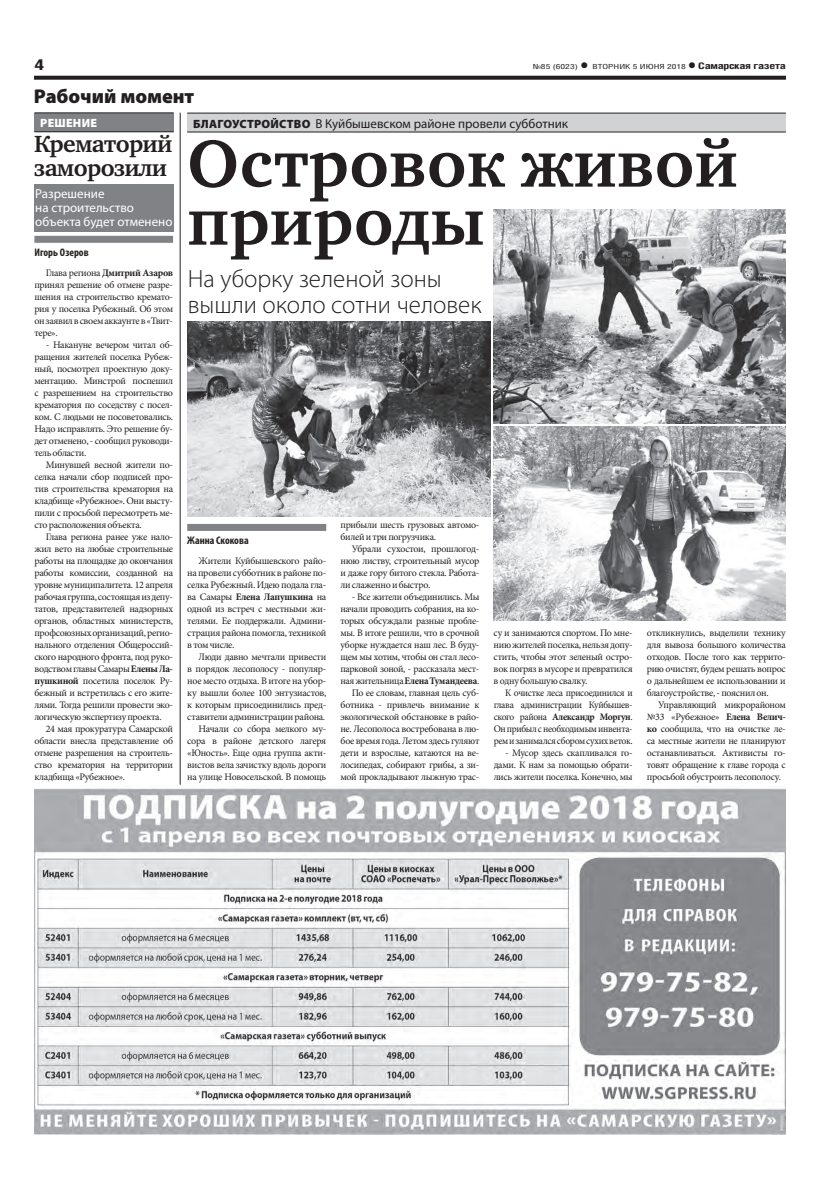
<style>
.page{position:relative;width:820px;height:1191px;background:#fff}
.page>*{position:absolute;margin:0;border:0;box-sizing:border-box;transform-origin:0 0}
.ЗАГОЛОВОК{font:700 68px/58px "Charter C";color:#231f20}
.ПОДЗАГОЛОВОК{font:300 25px/26px "Myriad Pro";color:#231f20}
.заголовок{font:700 24px/24px "Charter C";letter-spacing:-.03em;color:#231f20}
.КОЛОНТИТУЛ{font:900 20px "Myriad Pro";letter-spacing:-.005em;color:#231f20}
.t1{font:700 15px "Helios Cond";color:#231f20;scale:1.4 1}
.РУБРИКА{font:13px "Myriad Pro";color:#231f20}
.ПОДЗАГОЛОВОК-2{font:13px/14px "Myriad Pro";color:#fff}
.надзаголовок{font:900 12px "Myriad Pro";letter-spacing:.02em;color:#fff}
.АВТОР_чб__копия{font:700 condensed 11px "Myriad Pro";color:#231f20}
.ОСНОВНОЙ{font:10px/12px "Minion Pro";letter-spacing:-.03em;color:#231f20;text-align:justify}
.ОСНОВНОЙ-2{font:10px/12px "Minion Pro";letter-spacing:-.03em;color:#231f20;text-align:justify;scale:.96 1}
.t2{font:700 9px "Helios Cond";letter-spacing:-.02em;color:#231f20;scale:1.4 1}
.t3{font:7px "Helios Cond";color:#231f20;scale:1.4 1}
.s1{font-weight:700;font-size:16px}
.s2{font-size:16px}
.s3{font-weight:900;font-size:12px}
.s4{font-weight:700}
</style>
<div class="page">
<svg style="left:34px;top:76px;width:751px;height:4px;background:#322f2f"></svg>
<div style="left:34px;top:113px;width:139px;height:19px;background:#808285"></div>
<hr style="left:34px;top:113px;width:139px;height:1px;background:#231f20">
<hr style="left:34px;top:131px;width:139px;height:1px;background:#231f20">
<div style="left:34px;top:185px;width:139px;height:47px;background:#808285"></div>
<div style="left:187px;top:113px;width:598px;height:19px;background:#d1d2d4"></div>
<hr style="left:187px;top:113px;width:598px;height:1px;background:#231f20">
<hr style="left:187px;top:132px;width:598px;height:1px;background:#231f20">
<div style="left:34px;top:236px;width:139px;height:7px;background:#808285"></div>
<div style="left:187px;top:524px;width:139px;height:7px;background:#808285"></div>
<img style="left:493px;top:209px;width:292px;height:215px">
<img style="left:34px;top:786px;width:751px;height:349px">
<hr style="left:180px;top:113px;width:1px;height:671px;background:#231f20">
<img style="left:188px;top:322px;width:302px;height:194px">
<img style="left:493px;top:426px;width:292px;height:195px">
<p class="t1" style="left:34px;top:55px;width:9px">4</p>
<p class="t3" style="left:532px;top:63px;width:111px">№85 (6023) <span class="s1">•</span> ВТОРНИК 5 ИЮНЯ 2018</p>
<p class="t2" style="left:687px;top:61px;width:72px"><span class="s2">•</span> Самарская газета</p>
<p class="КОЛОНТИТУЛ" style="left:34px;top:84px;width:162px">Рабочий момент</p>
<p class="надзаголовок" style="left:40px;top:116px;width:58px">РЕШЕНИЕ</p>
<p class="заголовок" style="left:34px;top:132px;width:140px">Крематорий заморозили</p>
<p class="ПОДЗАГОЛОВОК-2" style="left:35px;top:186px;width:139px">Разрешение<br>на строительство объекта будет отменено</p>
<p class="РУБРИКА" style="left:193px;top:115px;width:376px"><span class="s3">БЛАГОУСТРОЙСТВО</span> В Куйбышевском районе провели субботник</p>
<p class="ЗАГОЛОВОК" style="left:187px;top:135px;width:552px">Островок живой природы</p>
<p class="ПОДЗАГОЛОВОК" style="left:188px;top:266px;width:295px">На уборку зеленой зоны вышли около сотни человек</p>
<p class="АВТОР_чб__копия" style="left:34px;top:246px;width:56px">Игорь Озеров</p>
<p class="ОСНОВНОЙ" style="left:34px;top:267px;width:140px;text-indent:11px">Глава региона <span class="s4">Дмитрий Азаров </span>принял решение об отмене разре&shy;шения на строительство кремато&shy;рия у поселка Рубежный. Об этом он заявил в своем аккаунте в «Твит&shy;тере».</p>
<p class="ОСНОВНОЙ" style="left:34px;top:339px;width:140px;text-indent:11px">- Накануне вечером читал об&shy;ращения жителей поселка Рубеж&shy;ный, посмотрел проектную доку&shy;ментацию. Минстрой поспешил с разрешением на строительство крематория по соседству с посел&shy;ком. С людьми не посоветовались.<br>Надо исправлять. Это решение бу&shy;дет отменено, - сообщил руководи&shy;тель области.</p>
<p class="ОСНОВНОЙ" style="left:34px;top:459px;width:140px;text-indent:11px">Минувшей весной жители по&shy;селка начали сбор подписей про&shy;тив строительства крематория на кладбище «Рубежное». Они высту&shy;пили с просьбой пересмотреть ме&shy;сто расположения объекта.</p>
<p class="ОСНОВНОЙ" style="left:34px;top:531px;width:140px;text-indent:11px">Глава региона ранее уже нало&shy;жил вето на любые строительные работы на площадке до окончания работы комиссии, созданной на уровне муниципалитета. 12 апреля рабочая группа, состоящая из депу&shy;татов, представителей надзорных органов, областных министерств, профсоюзных организаций, регио&shy;нального отделения Общероссий&shy;ского народного фронта, под руко&shy;водством главы Самары <span class="s4">Елены Ла&shy;пушкиной</span> посетила поселок Ру&shy;бежный и встретилась с его жите&shy;лями. Тогда решили провести эко&shy;логическую экспертизу проекта.</p>
<p class="ОСНОВНОЙ" style="left:34px;top:723px;width:140px;text-indent:11px">24 мая прокуратура Самарской области внесла представление об отмене разрешения на строитель&shy;ство крематория на территории кладбища «Рубежное».</p>
<p class="ОСНОВНОЙ" style="left:340px;top:519px;width:140px">прибыли шесть грузовых автомо&shy;билей и три погрузчика.</p>
<p class="ОСНОВНОЙ" style="left:340px;top:543px;width:140px;text-indent:11px">Убрали сухостои, прошлогод&shy;нюю листву, строительный мусор и даже гору битого стекла. Работа&shy;ли слаженно и быстро.</p>
<p class="ОСНОВНОЙ" style="left:340px;top:591px;width:140px;text-indent:11px">- Все жители объединились. Мы начали проводить собрания, на ко&shy;торых обсуждали разные пробле&shy;мы. В итоге решили, что в срочной уборке нуждается наш лес. В буду&shy;щем мы хотим, чтобы он стал лесо&shy;парковой зоной, - рассказала мест&shy;ная жительница <span class="s4">Елена Тумандеева</span>.</p>
<p class="ОСНОВНОЙ" style="left:340px;top:687px;width:140px;text-indent:11px">По ее словам, главная цель суб&shy;ботника - привлечь внимание к экологической обстановке в райо&shy;не. Лесополоса востребована в лю&shy;бое время года. Летом здесь гуляют дети и взрослые, катаются на ве&shy;лосипедах, собирают грибы, а зи&shy;мой прокладывают лыжную трас-</p>
<p class="АВТОР_чб__копия" style="left:187px;top:534px;width:63px">Жанна Скокова</p>
<p class="ОСНОВНОЙ" style="left:187px;top:555px;width:140px;text-indent:11px">Жители Куйбышевского райо&shy;на провели субботник в районе по&shy;селка Рубежный. Идею подала гла&shy;ва Самары <span class="s4">Елена Лапушкина</span> на одной из встреч с местными жи&shy;телями. Ее поддержали. Админи&shy;страция района помогла, техникой в том числе.</p>
<p class="ОСНОВНОЙ" style="left:187px;top:651px;width:140px;text-indent:11px">Люди давно мечтали привести в порядок лесополосу - популяр&shy;ное место отдыха. В итоге на убор&shy;ку вышли более 100 энтузиастов, к которым присоединились пред&shy;ставители администрации района.</p>
<p class="ОСНОВНОЙ" style="left:187px;top:723px;width:140px;text-indent:11px">Начали со сбора мелкого му&shy;сора в районе детского лагеря «Юность». Еще одна группа акти&shy;вистов вела зачистку вдоль дороги на улице Новосельской. В помощь</p>
<p class="ОСНОВНОЙ" style="left:493px;top:627px;width:140px">су и занимаются спортом. По мне&shy;нию жителей поселка, нельзя допу&shy;стить, чтобы этот зеленый остро&shy;вок погряз в мусоре и превратился в одну большую свалку.</p>
<p class="ОСНОВНОЙ-2" style="left:493px;top:687px;width:146px;text-indent:11px">К очистке леса присоединился и глава администрации Куйбышев&shy;ского района <span class="s4">Александр Моргун</span>.<br>Он прибыл с необходимым инвента&shy;рем и занимался сбором сухих веток.</p>
<p class="ОСНОВНОЙ" style="left:493px;top:747px;width:140px;text-indent:11px">- Мусор здесь скапливался го&shy;дами. К нам за помощью обрати&shy;лись жители поселка. Конечно, мы</p>
<p class="ОСНОВНОЙ" style="left:646px;top:627px;width:140px">откликнулись, выделили технику для вывоза большого количества отходов. После того как террито&shy;рию очистят, будем решать вопрос о дальнейшем ее использовании и благоустройстве, - пояснил он.</p>
<p class="ОСНОВНОЙ" style="left:646px;top:699px;width:140px;text-indent:11px">Управляющий микрорайоном №33 «Рубежное» <span class="s4">Елена Велич&shy;ко</span> сообщила, что на очистке ле&shy;са местные жители не планируют останавливаться. Активисты го&shy;товят обращение к главе города с просьбой обустроить лесополосу.</p>
</div>
